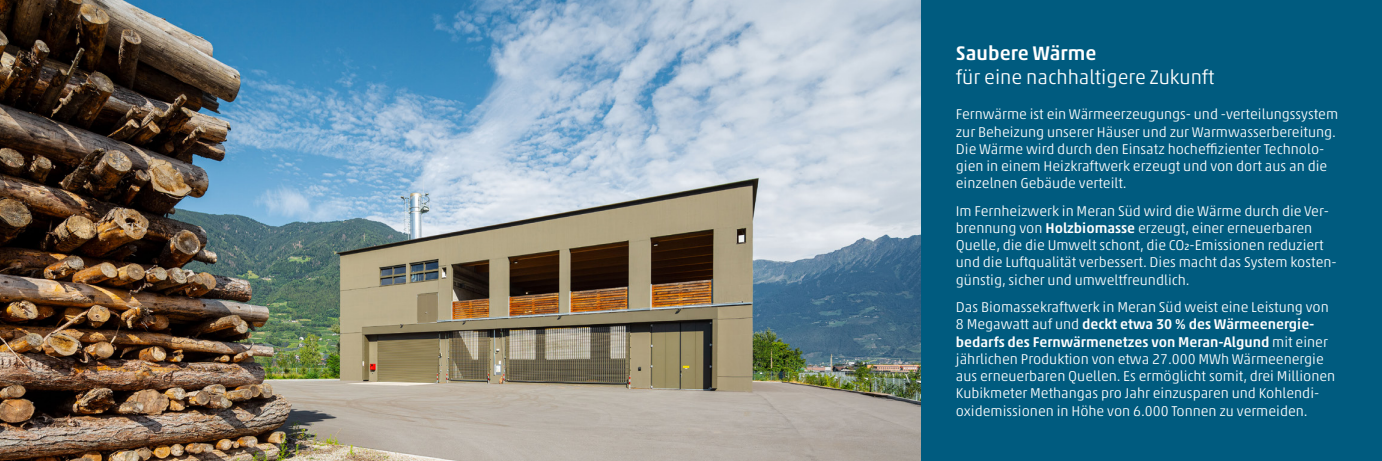
<style>
.page{position:relative;width:1382px;height:461px;background:#fff}
.page>*{position:absolute;margin:0;border:0;box-sizing:border-box;transform-origin:0 0}
.t1{font:300 20px "Akko Pro";color:#fff}
.t2{font:500 20px "Akko Pro";color:#fff}
.t3{font:300 14.38px/17.2px "Akko Pro";color:#fff}
.s1{font-weight:500}
</style>
<div class="page">
<img style="left:0;top:0;width:921px;height:461px">
<div style="left:921px;top:0;width:461px;height:461px;background:#005b7f"></div>
<p class="t2" style="left:956px;top:41px;width:142px">Saubere Wärme</p>
<p class="t1" style="left:956px;top:65px;width:260px">für eine nachhaltigere Zukunft</p>
<p class="t3" style="left:956px;top:106px;width:384px">Fernwärme ist ein Wärmeerzeugungs- und -verteilungssystem zur Beheizung unserer Häuser und zur Warmwasserbereitung.<br>Die Wärme wird durch den Einsatz hocheffizienter Technolo&shy;gien in einem Heizkraftwerk erzeugt und von dort aus an die einzelnen Gebäude verteilt.</p>
<p class="t3" style="left:956px;top:202px;width:382px">Im Fernheizwerk in Meran Süd wird die Wärme durch die Ver&shy;brennung von <span class="s1">Holzbiomasse</span> erzeugt, einer erneuerbaren Quelle, die die Umwelt schont, die CO2-Emissionen reduziert und die Luftqualität verbessert. Dies macht das System kosten&shy;günstig, sicher und umweltfreundlich.</p>
<p class="t3" style="left:956px;top:298px;width:381px">Das Biomassekraftwerk in Meran Süd weist eine Leistung von 8 Megawatt auf und <span class="s1">deckt etwa 30 % des Wärmeenergie&shy;bedarfs des Fernwärmenetzes von Meran-Algund</span> mit einer jährlichen Produktion von etwa 27.000 MWh Wärmeenergie aus erneuerbaren Quellen. Es ermöglicht somit, drei Millionen Kubikmeter Methangas pro Jahr einzusparen und Kohlendi&shy;oxidemissionen in Höhe von 6.000 Tonnen zu vermeiden.</p>
</div>
